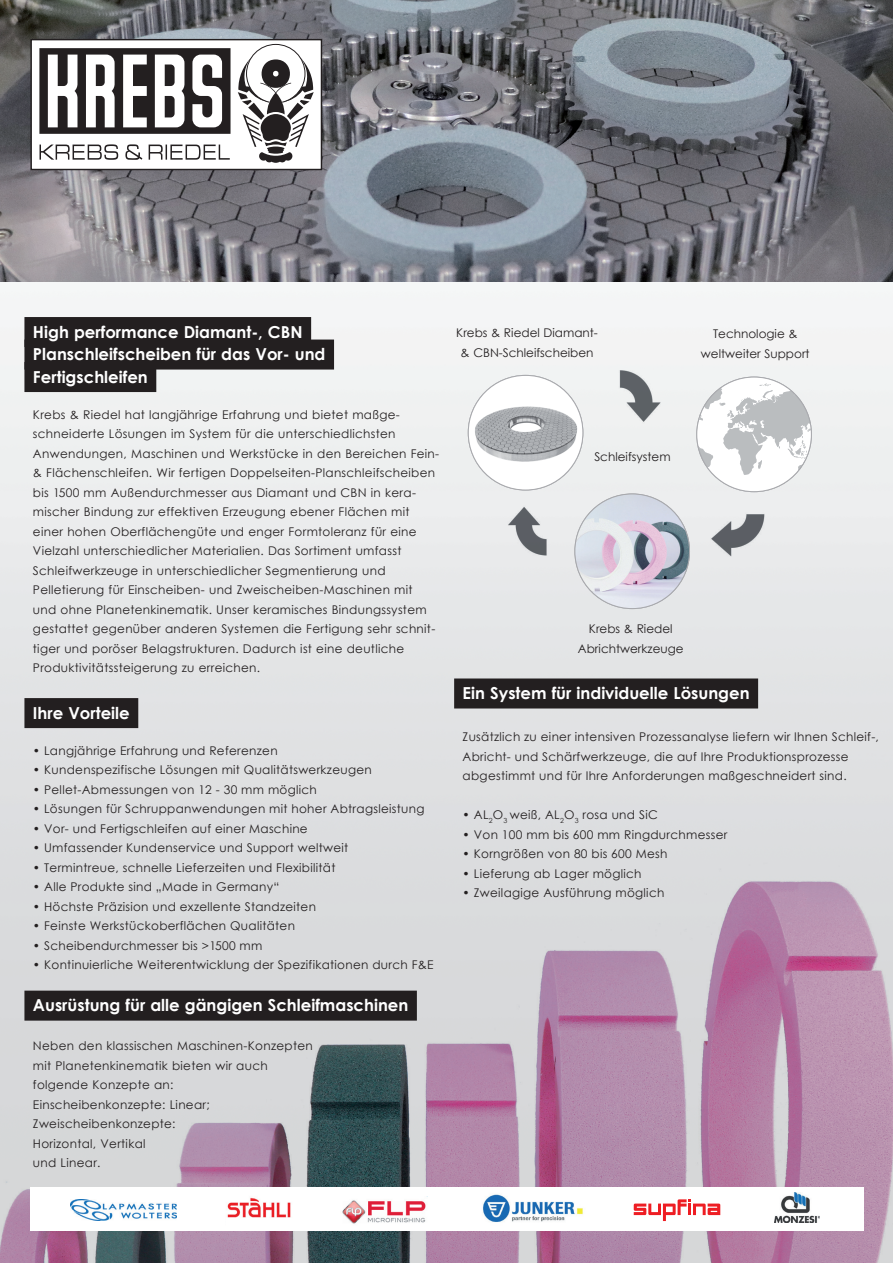
<style>
.page{position:relative;width:893px;height:1263px;background:#fff}
.page>*{position:absolute;margin:0;border:0;box-sizing:border-box;transform-origin:0 0}
.t1{font:700 16.5px/22.5px "Century Gothic";color:#fff}
.t2{font:12px/19.5px "Century Gothic";letter-spacing:.025em;color:#231f20}
.t3{font:12px/19.5px "Century Gothic";color:#231f20;text-align:center}
</style>
<div class="page">
<img style="left:0;top:0;width:893px;height:862px">
<img style="left:0;top:862px;width:893px;height:401px">
<div style="left:30px;top:1188px;width:833px;height:43px;background:#fff"></div>
<img style="left:612px;top:358px;width:56px;height:68px">
<img style="left:708px;top:506px;width:69px;height:57px">
<img style="left:502px;top:503px;width:53px;height:64px">
<img style="left:70px;top:1199px;width:106px;height:21px">
<img style="left:227px;top:1197px;width:64px;height:21px">
<img style="left:774px;top:1192px;width:46px;height:31px">
<svg style="left:468px;top:375px;width:115px;height:115px"></svg>
<svg style="left:697px;top:380px;width:114px;height:112px"></svg>
<img style="left:575px;top:494px;width:114px;height:115px;border-radius:57px">
<svg style="left:634px;top:1199px;width:86px;height:22px"></svg>
<img style="left:483px;top:1194px;width:100px;height:28px">
<img style="left:342px;top:1196px;width:85px;height:28px">
<div style="left:31px;top:40px;width:290px;height:129px;background:#fff"></div>
<div style="left:30px;top:39px;width:292px;height:131px;border:1px solid #231f20"></div>
<svg style="left:238px;top:44px;width:76px;height:119px"></svg>
<svg style="left:40px;top:144px;width:190px;height:16px"></svg>
<svg style="left:39px;top:48px;width:192px;height:86px"></svg>
<div style="left:24px;top:317px;width:287px;height:30px;background:#231f20"></div>
<div style="left:24px;top:340px;width:310px;height:30px;background:#231f20"></div>
<div style="left:24px;top:362px;width:132px;height:30px;background:#231f20"></div>
<div style="left:24px;top:698px;width:114px;height:30px;background:#231f20"></div>
<div style="left:24px;top:991px;width:393px;height:30px;background:#231f20"></div>
<div style="left:454px;top:678px;width:304px;height:30px;background:#231f20"></div>
<h1 class="t1" style="left:33px;top:320px;width:294px">High performance Diamant-, CBN<br>Planschleifscheiben für das Vor- und<br>Fertigschleifen</h1>
<p class="t2" style="left:33px;top:404px;width:408px">Krebs &amp; Riedel hat langjährige Erfahrung und bietet maßge&shy;schneiderte Lösungen im System für die unterschiedlichsten Anwendungen, Maschinen und Werkstücke in den Bereichen Fein-&amp; Flächenschleifen. Wir fertigen Doppelseiten-Planschleifscheiben bis 1500 mm Außendurchmesser aus Diamant und CBN in kera&shy;mischer Bindung zur effektiven Erzeugung ebener Flächen mit einer hohen Oberflächengüte und enger Formtoleranz für eine Vielzahl unterschiedlicher Materialien. Das Sortiment umfasst Schleifwerkzeuge in unterschiedlicher Segmentierung und Pelletierung für Einscheiben- und Zweischeiben-Maschinen mit<br>und ohne Planetenkinematik. Unser keramisches Bindungssystem gestattet gegenüber anderen Systemen die Fertigung sehr schnit&shy;tiger und poröser Belagstrukturen. Dadurch ist eine deutliche Produktivitätssteigerung zu erreichen.</p>
<h1 class="t1" style="left:33px;top:701px;width:98px">Ihre Vorteile</h1>
<p class="t2" style="left:33px;top:740px;width:246px">• Langjährige Erfahrung und Referenzen</p>
<p class="t2" style="left:33px;top:760px;width:340px">• Kundenspezifische Lösungen mit Qualitätswerkzeugen</p>
<p class="t2" style="left:33px;top:779px;width:285px">• Pellet-Abmessungen von 12 - 30 mm möglich</p>
<p class="t2" style="left:33px;top:799px;width:393px">• Lösungen für Schruppanwendungen mit hoher Abtragsleistung</p>
<p class="t2" style="left:33px;top:818px;width:276px">• Vor- und Fertigschleifen auf einer Maschine</p>
<p class="t2" style="left:33px;top:838px;width:317px">• Umfassender Kundenservice und Support weltweit</p>
<p class="t2" style="left:33px;top:857px;width:304px">• Termintreue, schnelle Lieferzeiten und Flexibilität</p>
<p class="t2" style="left:33px;top:877px;width:248px">• Alle Produkte sind „Made in Germany“</p>
<p class="t2" style="left:33px;top:896px;width:285px">• Höchste Präzision und exzellente Standzeiten</p>
<p class="t2" style="left:33px;top:916px;width:264px">• Feinste Werkstückoberflächen Qualitäten</p>
<p class="t2" style="left:33px;top:935px;width:231px">• Scheibendurchmesser bis &gt;1500 mm</p>
<p class="t2" style="left:33px;top:955px;width:402px">• Kontinuierliche Weiterentwicklung der Spezifikationen durch F&amp;E</p>
<h1 class="t1" style="left:33px;top:993px;width:377px">Ausrüstung für alle gängigen Schleifmaschinen</h1>
<p class="t2" style="left:33px;top:1036px;width:281px">Neben den klassischen Maschinen-Konzepten mit Planetenkinematik bieten wir auch folgende Konzepte an:<br>Einscheibenkonzepte: Linear;<br>Zweischeibenkonzepte:<br>Horizontal, Vertikal<br>und Linear.</p>
<p class="t3" style="left:456px;top:323px;width:143px">Krebs &amp; Riedel Diamant-&amp; CBN-Schleifscheiben</p>
<p class="t3" style="left:701px;top:324px;width:110px">Technologie &amp; weltweiter Support</p>
<p class="t3" style="left:594px;top:446px;width:78px">Schleifsystem</p>
<p class="t3" style="left:578px;top:619px;width:107px">Krebs &amp; Riedel<br>Abrichtwerkzeuge</p>
<h1 class="t1" style="left:463px;top:681px;width:288px">Ein System für individuelle Lösungen</h1>
<p class="t2" style="left:463px;top:727px;width:418px">Zusätzlich zu einer intensiven Prozessanalyse liefern wir Ihnen Schleif-,<br>Abricht- und Schärfwerkzeuge, die auf Ihre Produktionsprozesse abgestimmt und für Ihre Anforderungen maßgeschneidert sind.</p>
<p class="t2" style="left:463px;top:805px;width:197px">• AL<sub>2</sub>O<sub>3</sub> weiß, AL<sub>2</sub>O<sub>3</sub> rosa und SiC</p>
<p class="t2" style="left:463px;top:824px;width:266px">• Von 100 mm bis 600 mm Ringdurchmesser</p>
<p class="t2" style="left:463px;top:844px;width:206px">• Korngrößen von 80 bis 600 Mesh</p>
<p class="t2" style="left:463px;top:863px;width:180px">• Lieferung ab Lager möglich</p>
<p class="t2" style="left:463px;top:883px;width:203px">• Zweilagige Ausführung möglich</p>
</div>
